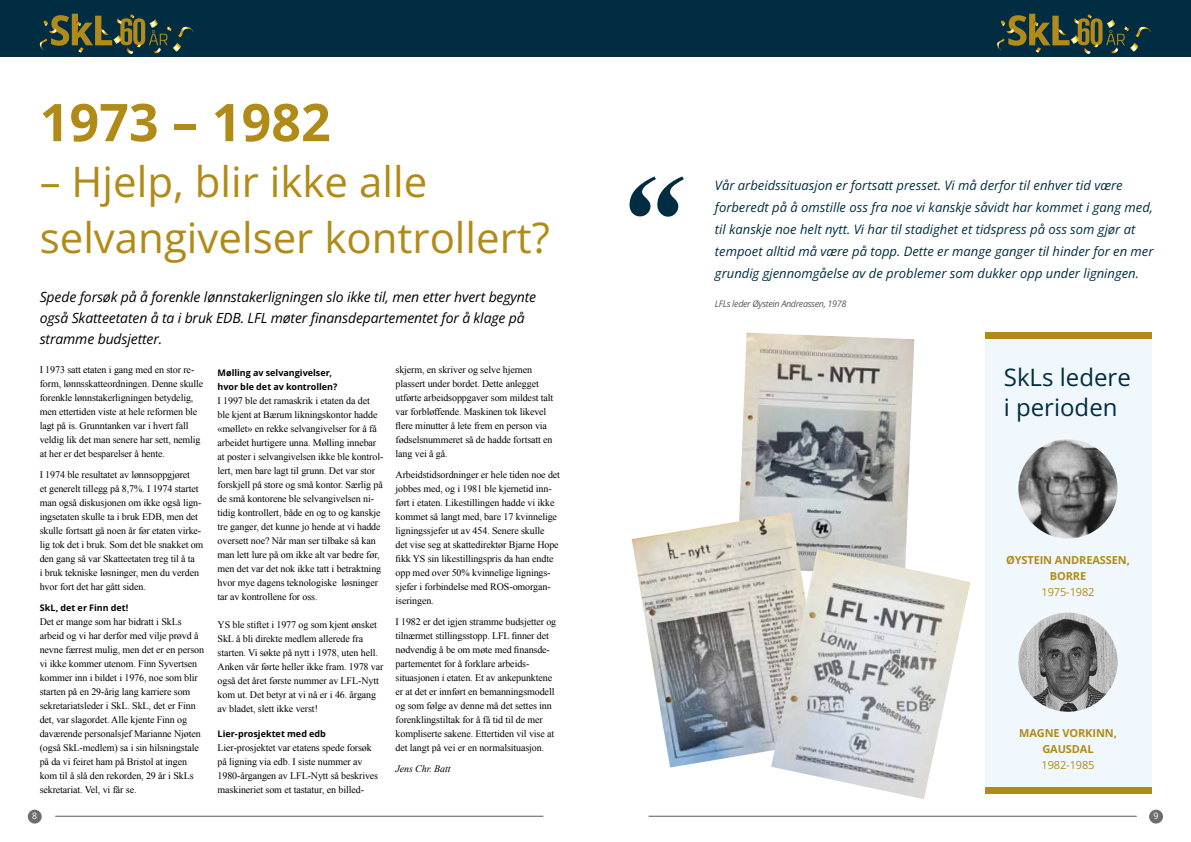
<style>
.page{position:relative;width:1191px;height:842px;background:#fff}
.page>*{position:absolute;margin:0;border:0;box-sizing:border-box;transform-origin:0 0}
.t1{font:italic 700 129px "Times New Roman";color:#002d41}
.t2{font:700 52px "Open Sans";color:#b18b17}
.t3{font:42px/56px "Open Sans";color:#b18b17}
.t4{font:24px/30px "Open Sans";color:#002d41}
.t5{font:italic 14px/21px "Open Sans";letter-spacing:-.01em;color:#000}
.t6{font:italic 13px/22px "Open Sans";color:#002d41}
.t7{font:700 11px/16px "Open Sans";letter-spacing:-.01em;color:#b18b17;text-align:center}
.t8{font:11px "Open Sans";letter-spacing:-.01em;color:#b18b17}
.t9{font:10px/14px "Times New Roman";letter-spacing:-.01em;color:#000}
.t10{font:italic 10px "Times New Roman";letter-spacing:-.01em;color:#000}
.t11{font:700 9px/14px "Open Sans";color:#000}
.t12{font:italic 9px "Open Sans";letter-spacing:-.04em;color:#575756}
.t13{font:8.8px "Open Sans";color:#fff}
</style>
<div class="page">
<hr style="left:55px;top:816px;width:488px;height:1px;background:#575756">
<hr style="left:648px;top:816px;width:488px;height:1px;background:#575756">
<div style="left:28px;top:810px;width:14px;height:13px;background:#6d6d6c;border-radius:50%"></div>
<div style="left:1149px;top:810px;width:14px;height:13px;background:#6d6d6c;border-radius:50%"></div>
<div style="left:984px;top:336px;width:167px;height:455px;background:#f0f8fe"></div>
<div style="left:984px;top:787px;width:167px;height:7px;background:#b18b17"></div>
<div style="left:984px;top:333px;width:167px;height:6px;background:#b18b17"></div>
<img style="left:1018px;top:439px;width:99px;height:99px;border-radius:50px">
<img style="left:1018px;top:613px;width:99px;height:99px;border-radius:50px">
<img style="left:739px;top:333px;width:175px;height:216px">
<img style="left:631px;top:512px;width:198px;height:255px">
<img style="left:771px;top:549px;width:199px;height:250px">
<div style="left:0;top:0;width:1191px;height:57px;background:#002d41"></div>
<svg style="left:40px;top:14px;width:154px;height:40px"></svg>
<svg style="left:997px;top:14px;width:154px;height:40px"></svg>
<h2 class="t2" style="left:40px;top:87px;width:292px">1973 – 1982</h2>
<h3 class="t3" style="left:40px;top:153px;width:512px">– Hjelp, blir ikke alle selvangivelser kontrollert?</h3>
<h3 class="t5" style="left:40px;top:285px;width:498px">Spede forsøk på å forenkle lønnstakerligningen slo ikke til, men etter hvert begynte også Skatteetaten å ta i bruk EDB. LFL møter finansdepartementet for å klage på stramme budsjetter.</h3>
<p class="t9" style="left:40px;top:363px;width:165px">I 1973 satt etaten i gang med en stor re&shy;form, lønnsskatteordningen. Denne skulle forenkle lønnstakerligningen betydelig, men ettertiden viste at hele reformen ble lagt på is. Grunntanken var i hvert fall veldig lik det man senere har sett, nemlig at her er det besparelser å hente.</p>
<p class="t9" style="left:40px;top:468px;width:165px">I 1974 ble resultatet av lønnsoppgjøret<br>et generelt tillegg på 8,7%. I 1974 startet man også diskusjonen om ikke også lign&shy;ingsetaten skulle ta i bruk EDB, men det skulle fortsatt gå noen år før etaten virke&shy;lig tok det i bruk. Som det ble snakket om den gang så var Skatteetaten treg til å ta<br>i bruk tekniske løsninger, men du verden hvor fort det har gått siden.</p>
<p class="t11" style="left:40px;top:601px;width:90px">SkL, det er Finn det!</p>
<p class="t9" style="left:40px;top:615px;width:166px">Det er mange som har bidratt i SkLs arbeid og vi har derfor med vilje prøvd å nevne færrest mulig, men det er en person vi ikke kommer utenom. Finn Syvertsen kommer inn i bildet i 1976, noe som blir starten på en 29-årig lang karriere som sekretariatsleder i SkL. SkL, det er Finn det, var slagordet. Alle kjente Finn og daværende personalsjef Marianne Njøten (også SkL-medlem) sa i sin hilsningstale på da vi feiret ham på Bristol at ingen kom til å slå den rekorden, 29 år i SkLs sekretariat. Vel, vi får se.</p>
<p class="t11" style="left:218px;top:366px;width:121px">Mølling av selvangivelser, hvor ble det av kontrollen?</p>
<p class="t9" style="left:218px;top:393px;width:167px">I 1997 ble det ramaskrik i etaten da det ble kjent at Bærum likningskontor hadde «møllet» en rekke selvangivelser for å få arbeidet hurtigere unna. Mølling innebar at poster i selvangivelsen ikke ble kontrol&shy;lert, men bare lagt til grunn. Det var stor forskjell på store og små kontor. Særlig på de små kontorene ble selvangivelsen ni&shy;tidig kontrollert, både en og to og kanskje tre ganger, det kunne jo hende at vi hadde oversett noe? Når man ser tilbake så kan man lett lure på om ikke alt var bedre før, men det var det nok ikke tatt i betraktning hvor mye dagens teknologiske løsninger tar av kontrollene for oss.</p>
<p class="t9" style="left:218px;top:617px;width:167px">YS ble stiftet i 1977 og som kjent ønsket SkL å bli direkte medlem allerede fra starten. Vi søkte på nytt i 1978, uten hell.<br>Anken vår førte heller ikke fram. 1978 var også det året første nummer av LFL-Nytt kom ut. Det betyr at vi nå er i 46. årgang av bladet, slett ikke verst!</p>
<p class="t11" style="left:218px;top:727px;width:110px">Lier-prosjektet med edb</p>
<p class="t9" style="left:218px;top:740px;width:162px">Lier-prosjektet var etatens spede forsøk på ligning via edb. I siste nummer av 1980-årgangen av LFL-Nytt så beskrives maskineriet som et tastatur, en billed-</p>
<p class="t9" style="left:395px;top:363px;width:159px">skjerm, en skriver og selve hjernen plassert under bordet. Dette anlegget utførte arbeidsoppgaver som mildest talt var forbløffende. Maskinen tok likevel flere minutter å lete frem en person via fødselsnummeret så de hadde fortsatt en lang vei å gå.</p>
<p class="t9" style="left:395px;top:468px;width:166px">Arbeidstidsordninger er hele tiden noe det jobbes med, og i 1981 ble kjernetid inn&shy;ført i etaten. Likestillingen hadde vi ikke kommet så langt med, bare 17 kvinnelige ligningssjefer ut av 454. Senere skulle<br>det vise seg at skattedirektør Bjarne Hope fikk YS sin likestillingspris da han endte opp med over 50% kvinnelige lignings&shy;sjefer i forbindelse med ROS-omorgan&shy;iseringen.</p>
<p class="t9" style="left:395px;top:615px;width:162px">I 1982 er det igjen stramme budsjetter og tilnærmet stillingsstopp. LFL finner det nødvendig å be om møte med finansde&shy;partementet for å forklare arbeids&shy;situasjonen i etaten. Et av ankepunktene er at det er innført en bemanningsmodell og som følge av denne må det settes inn forenklingstiltak for å få tid til de mer kompliserte sakene. Ettertiden vil vise at det langt på vei er en normalsituasjon.</p>
<p class="t10" style="left:395px;top:762px;width:57px">Jens Chr. Batt</p>
<h1 class="t1" style="left:614px;top:131px;width:66px">“</h1>
<p class="t6" style="left:715px;top:174px;width:440px">Vår arbeidssituasjon er fortsatt presset. Vi må derfor til enhver tid være forberedt på å omstille oss fra noe vi kanskje såvidt har kommet i gang med, til kanskje noe helt nytt. Vi har til stadighet et tidspress på oss som gjør at tempoet alltid må være på topp. Dette er mange ganger til hinder for en mer grundig gjennomgåelse av de problemer som dukker opp under ligningen.</p>
<p class="t12" style="left:715px;top:297px;width:133px">LFLs leder Øystein Andreassen, 1978</p>
<h3 class="t4" style="left:1003px;top:361px;width:128px">SkLs ledere i perioden</h3>
<p class="t7" style="left:1006px;top:552px;width:125px">ØYSTEIN ANDREASSEN,<br>BORRE</p>
<p class="t8" style="left:1041px;top:585px;width:54px">1975-1982</p>
<p class="t7" style="left:1019px;top:725px;width:99px">MAGNE VORKINN,<br>GAUSDAL</p>
<p class="t8" style="left:1041px;top:758px;width:54px">1982-1985</p>
<p class="t13" style="left:32px;top:810px;width:7px">8</p>
<p class="t13" style="left:1153px;top:810px;width:7px">9</p>
</div>
